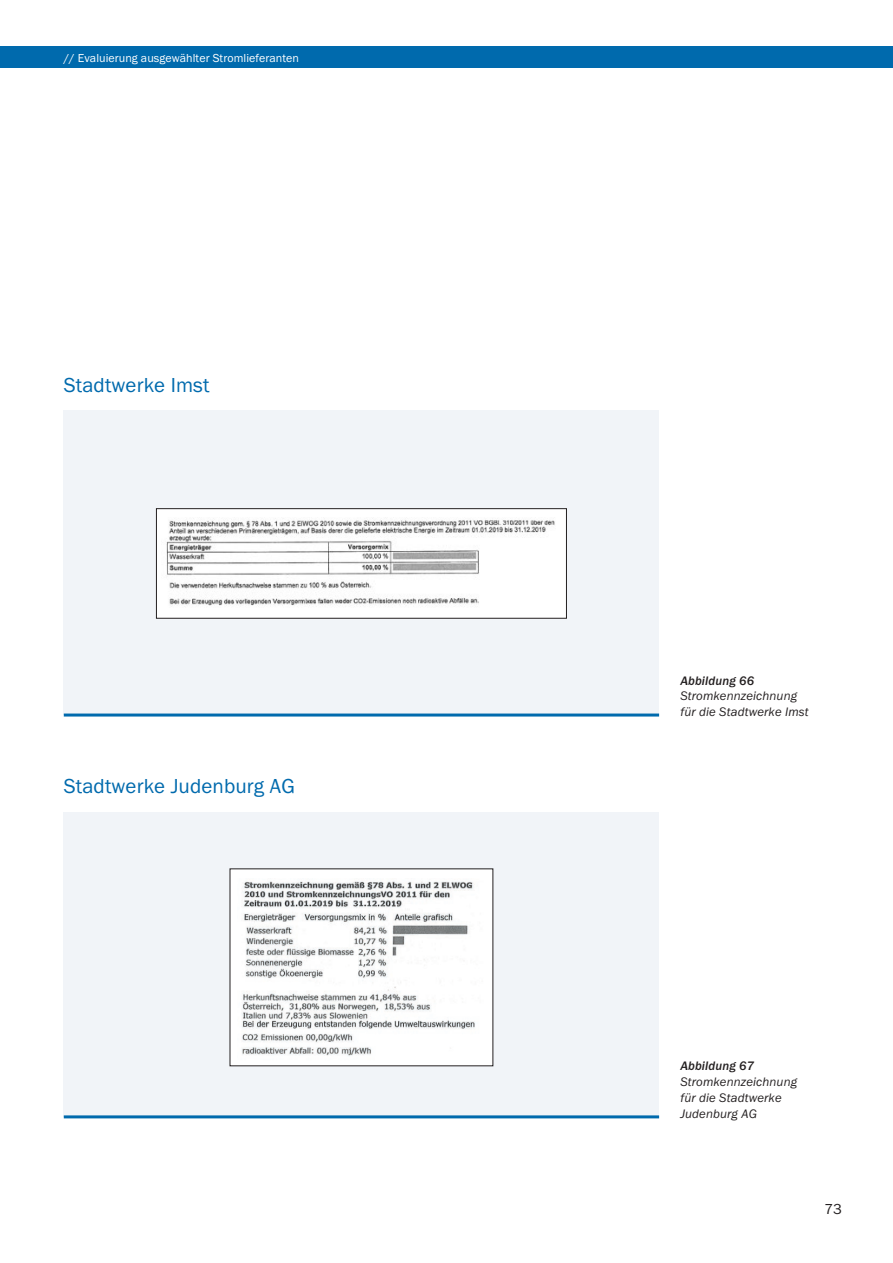
<style>
.page{position:relative;width:893px;height:1263px;background:#fff}
.page>*{position:absolute;margin:0;border:0;box-sizing:border-box;transform-origin:0 0}
.t1{font:21px "Franklin Got Itc T";letter-spacing:.005em;color:#006aad}
.t2{font:15px "Franklin Got Itc T";color:#231f20}
.t3{font:italic 12.75px/15.8px "Franklin Got Itc T";letter-spacing:.01em;color:#231f20}
.t4{font:italic 500 12.75px "Franklin Got Itc T";letter-spacing:.01em;color:#231f20}
.t5{font:12px "Franklin Got Itc T";letter-spacing:.005em;color:#fff}
</style>
<div class="page">
<div style="left:64px;top:410px;width:595px;height:304px;background:#f1f4f8"></div>
<hr style="left:64px;top:713px;width:595px;height:3px;background:#006aad">
<div style="left:64px;top:812px;width:595px;height:304px;background:#f1f4f8"></div>
<hr style="left:64px;top:1115px;width:595px;height:3px;background:#006aad">
<div style="left:230px;top:869px;width:263px;height:197px;background:#fff"></div>
<img style="left:241px;top:881px;width:234px;height:175px">
<div style="left:156px;top:509px;width:410px;height:109px;background:#fff"></div>
<img style="left:166px;top:518px;width:389px;height:89px">
<div style="left:156px;top:508px;width:411px;height:111px;border:1px solid #231f20"></div>
<div style="left:0;top:47px;width:893px;height:21px;background:#006aad"></div>
<p class="t5" style="left:64px;top:51px;width:237px">// Evaluierung ausgewählter Stromlieferanten</p>
<h1 class="t1" style="left:64px;top:373px;width:147px">Stadtwerke Imst</h1>
<h1 class="t1" style="left:64px;top:774px;width:233px">Stadtwerke Judenburg AG</h1>
<p class="t4" style="left:680px;top:673px;width:75px">Abbildung 66</p>
<p class="t3" style="left:680px;top:688px;width:130px">Stromkennzeichnung für die Stadtwerke Imst</p>
<p class="t4" style="left:680px;top:1059px;width:75px">Abbildung 67</p>
<p class="t3" style="left:680px;top:1074px;width:118px">Stromkennzeichnung für die Stadtwerke<br>Judenburg AG</p>
<p class="t2" style="left:824px;top:1201px;width:19px">73</p>
</div>
